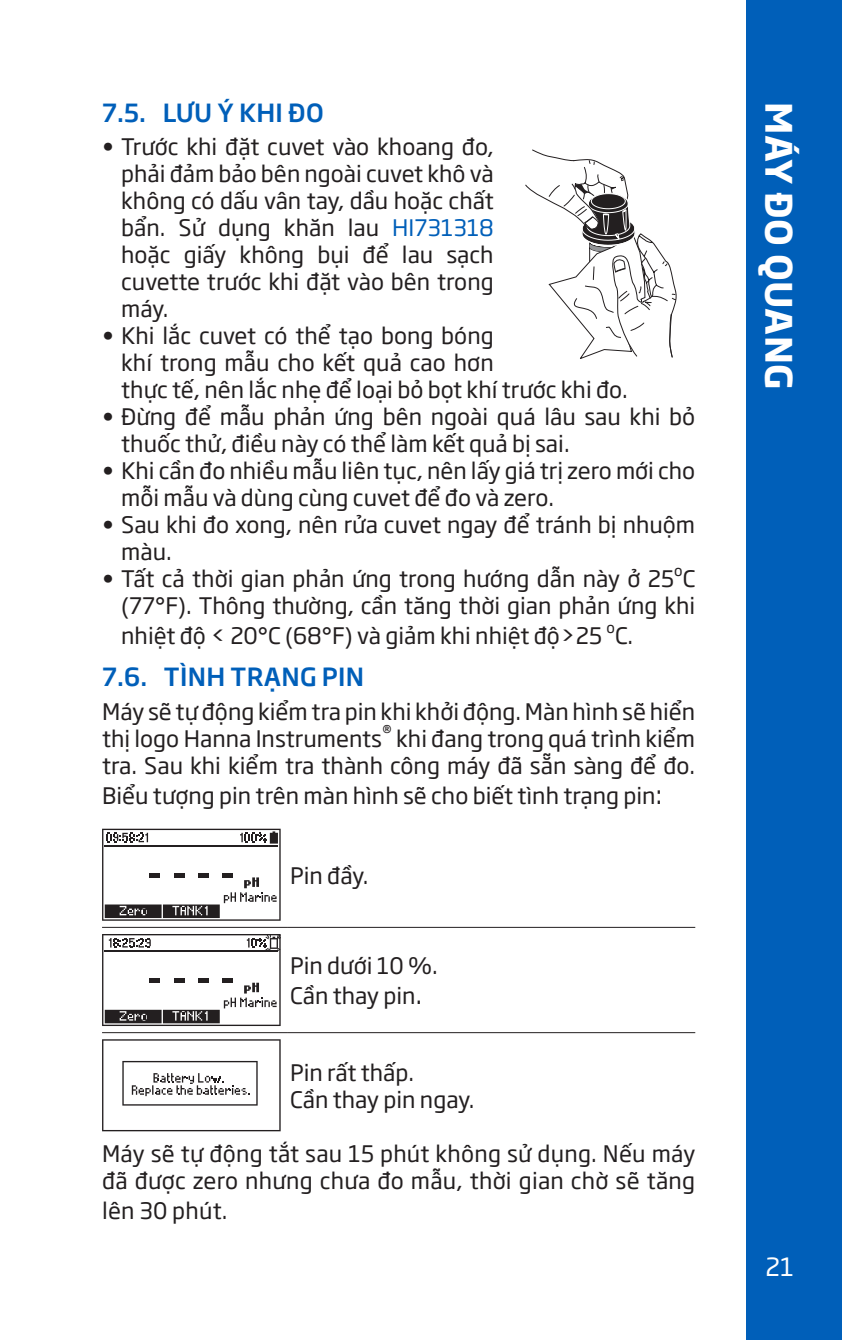
<style>
.page{position:relative;width:842px;height:1340px;background:#fff}
.page>*{position:absolute;margin:0;border:0;box-sizing:border-box;transform-origin:0 0}
.t1{font:700 36px "SVN Soho Gothic";letter-spacing:.015em;color:#fff}
.t2{font:500 24.75px "SVN Soho Gothic";letter-spacing:.015em;color:#005fb9}
.t3{font:24.75px "SVN Soho Gothic";color:#fff}
.Body_Text{font:22.5px/27px "SVN Soho Gothic";color:#231f20}
.Body_Text-2{font:14.62px "SVN Soho Gothic";color:#231f20}
.s1{color:#005fb9}
.s2{font-size:24.75px}
</style>
<div class="page">
<div style="left:746px;top:0;width:96px;height:1339px;background:#005fb9"></div>
<hr style="left:102px;top:927px;width:185px;height:1px;background:#231f20">
<hr style="left:287px;top:927px;width:408px;height:1px;background:#231f20">
<hr style="left:102px;top:1032px;width:185px;height:1px;background:#231f20">
<hr style="left:287px;top:1032px;width:408px;height:1px;background:#231f20">
<svg style="left:102px;top:828px;width:179px;height:92px"></svg>
<svg style="left:102px;top:1039px;width:179px;height:92px"></svg>
<svg style="left:525px;top:149px;width:152px;height:210px"></svg>
<svg style="left:102px;top:934px;width:179px;height:92px"></svg>
<p class="t2" style="left:102px;top:93px;width:223px">7.5. LƯU Ý KHI ĐO</p>
<p class="Body_Text" style="left:121px;top:132px;width:374px;text-align:justify;text-indent:-19px">• Trước khi đặt cuvet vào khoang đo, phải đảm bảo bên ngoài cuvet khô và không có dấu vân tay, dầu hoặc chất bẩn. Sử dụng khăn lau <span class="s1">HI731318 </span>hoặc giấy không bụi để lau sạch cuvette trước khi đặt vào bên trong máy.</p>
<p class="Body_Text" style="left:121px;top:321px;width:508px;text-indent:-19px">• Khi lắc cuvet có thể tạo bong bóng<br>khí trong mẫu cho kết quả cao hơn<br>thực tế, nên lắc nhẹ để loại bỏ bọt khí trước khi đo.</p>
<p class="Body_Text" style="left:121px;top:402px;width:576px;text-indent:-19px">• Đừng để mẫu phản ứng bên ngoài quá lâu sau khi bỏ thuốc thử, điều này có thể làm kết quả bị sai.</p>
<p class="Body_Text" style="left:121px;top:456px;width:576px;text-indent:-19px">• Khi cần đo nhiều mẫu liên tục, nên lấy giá trị zero mới cho mỗi mẫu và dùng cùng cuvet để đo và zero.</p>
<p class="Body_Text" style="left:121px;top:510px;width:575px;text-indent:-19px">• Sau khi đo xong, nên rửa cuvet ngay để tránh bị nhuộm màu.</p>
<p class="Body_Text" style="left:102px;top:564px;width:595px">• Tất cả thời gian phản ứng trong hướng dẫn này ở 25 C</p>
<p class="Body_Text-2" style="left:674px;top:559px;width:10px">o</p>
<p class="Body_Text" style="left:121px;top:590px;width:576px;line-height:29.7px">(77°F). Thông thường, cần tăng thời gian phản ứng khi nhiệt độ &lt; 20°C (68°F) và giảm khi nhiệt độ&gt;25</p>
<p class="Body_Text-2" style="left:606px;top:616px;width:10px">o</p>
<p class="Body_Text" style="left:615px;top:621px;width:20px">C.</p>
<p class="t2" style="left:102px;top:657px;width:263px">7.6. TÌNH TRẠNG PIN</p>
<p class="Body_Text" style="left:102px;top:696px;width:595px">Máy sẽ tự động kiểm tra pin khi khởi động. Màn hình sẽ hiển thị logo Hanna Instruments</p>
<p class="Body_Text-2" style="left:382px;top:718px;width:11px">®</p>
<p class="Body_Text" style="left:102px;top:723px;width:595px;text-align:right">khi đang trong quá trình kiểm<br>tra. Sau khi kiểm tra thành công máy đã sẵn sàng để đo.</p>
<p class="Body_Text" style="left:102px;top:780px;width:561px">Biểu tượng pin trên màn hình sẽ cho biết tình trạng pin<span class="s2">:</span></p>
<p class="Body_Text" style="left:290px;top:860px;width:80px">Pin đầy.</p>
<p class="Body_Text" style="left:290px;top:950px;width:149px">Pin dưới 10 %.</p>
<p class="Body_Text" style="left:290px;top:980px;width:133px">Cần thay pin<span class="s2">.</span></p>
<p class="Body_Text" style="left:290px;top:1057px;width:125px">Pin rất thấp.</p>
<p class="Body_Text" style="left:290px;top:1084px;width:186px">Cần thay pin ngay.</p>
<p class="Body_Text" style="left:102px;top:1139px;width:595px">Máy sẽ tự động tắt sau 15 phút không sử dụng. Nếu máy đã được zero nhưng chưa đo mẫu, thời gian chờ sẽ tăng</p>
<p class="Body_Text" style="left:102px;top:1195px;width:127px">lên 30 phút.</p>
<h1 class="t1" style="left:807px;top:102px;width:288px;rotate:90deg">MÁY ĐO QUANG</h1>
<p class="t3" style="left:765px;top:1247px;width:30px">21</p>
</div>
